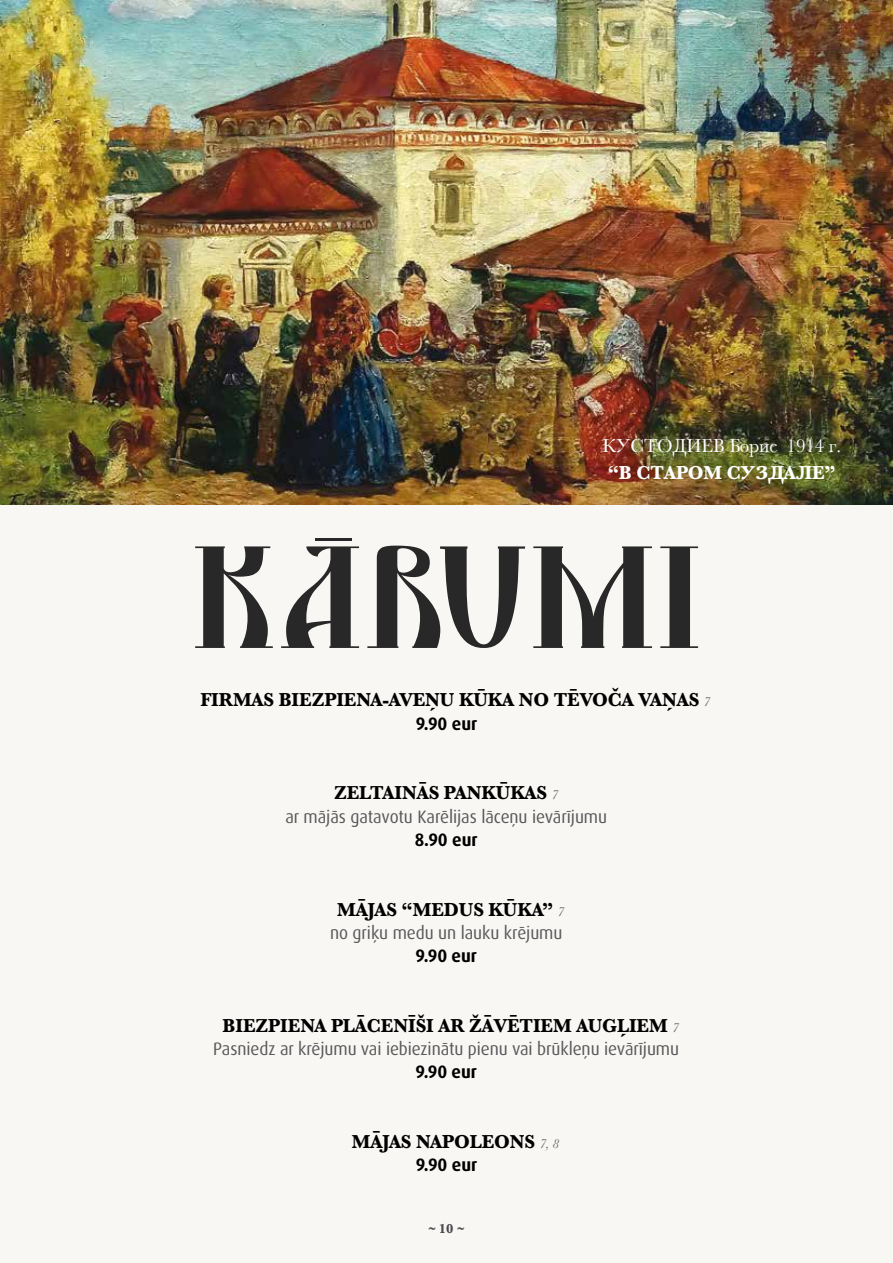
<style>
.page{position:relative;width:893px;height:1263px;background:#f9f7f4}
.page>*{position:absolute;margin:0;border:0;box-sizing:border-box;transform-origin:0 0}
.t1{font:138.6px "DS Yermak D";color:#282828}
.t2{font:700 19.5px "Baskerville";letter-spacing:-.005em;color:#000}
.t3{font:19.5px "Baskerville";letter-spacing:-.005em;color:#fff}
.t4{font:700 19.5px "Baskerville";letter-spacing:-.005em;color:#fff}
.t5{font:18px "Dax Pro";letter-spacing:-.005em;color:#58585a;scale:.95 1}
.t6{font:700 18px "Dax Pro";letter-spacing:-.005em;color:#000;scale:.95 1}
.t7{font:700 13.5px "Baskerville";color:#4b4b4d;scale:.9 1}
.s1{font-weight:400;font-style:italic;font-size:13.5px;color:#646567}
</style>
<div class="page">
<hr style="left:315px;top:539px;width:36px;height:2px;background:#282829">
<img style="left:0;top:0;width:893px;height:505px">
<p class="t3" style="left:603px;top:433px;width:240px">КУСТОДИЕВ Борис 1914 г.</p>
<p class="t4" style="left:608px;top:459px;width:230px">“В СТАРОМ СУЗДАЛЕ”</p>
<h1 class="t1" style="left:191px;top:525px;width:513px">KARUMI</h1>
<p class="t2" style="left:200px;top:686px;width:512px">FIRMAS BIEZPIENA-AVEŅU KŪKA NO TĒVOČA VAŅAS <span class="s1">7</span></p>
<p class="t6" style="left:416px;top:712px;width:66px">9.90 eur</p>
<p class="t2" style="left:334px;top:779px;width:226px">ZELTAINĀS PANKŪKAS <span class="s1">7</span></p>
<p class="t5" style="left:285px;top:805px;width:340px">ar mājās gatavotu Karēlijas lāceņu ievārījumu</p>
<p class="t6" style="left:415px;top:828px;width:68px">8.90 eur</p>
<p class="t2" style="left:337px;top:896px;width:229px">MĀJAS “MEDUS KŪKA” <span class="s1">7</span></p>
<p class="t5" style="left:330px;top:921px;width:246px">no griķu medu un lauku krējumu</p>
<p class="t6" style="left:415px;top:944px;width:66px">9.90 eur</p>
<p class="t2" style="left:223px;top:1012px;width:458px">BIEZPIENA PLĀCENĪŠI AR ŽĀVĒTIEM AUGĻIEM <span class="s1">7</span></p>
<p class="t5" style="left:213px;top:1037px;width:492px">Pasniedz ar krējumu vai iebiezinātu pienu vai brūkleņu ievārījumu</p>
<p class="t6" style="left:415px;top:1060px;width:66px">9.90 eur</p>
<p class="t2" style="left:352px;top:1128px;width:209px">MĀJAS NAPOLEONS <span class="s1">7, 8</span></p>
<p class="t6" style="left:416px;top:1153px;width:66px">9.90 eur</p>
<p class="t7" style="left:428px;top:1219px;width:42px">~ 10 ~</p>
</div>
